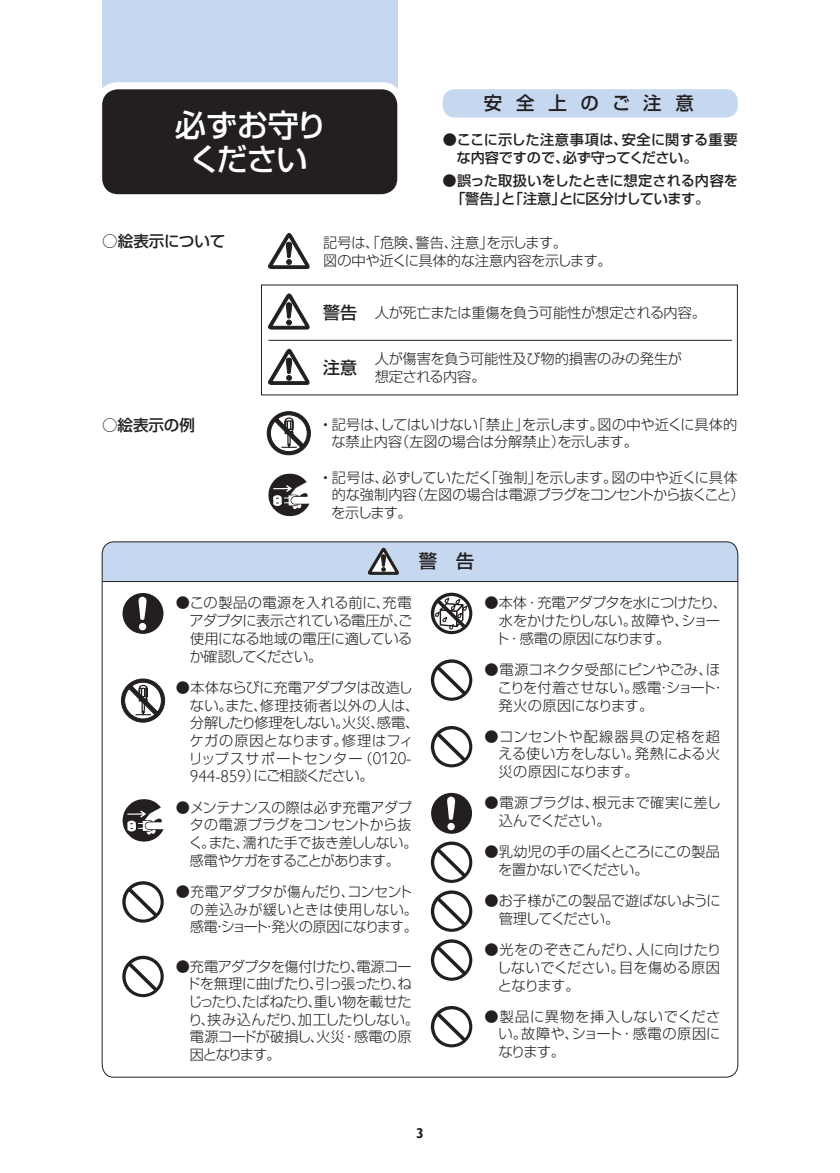
<style>
.page{position:relative;width:840px;height:1173px;background:#fff}
.page>*{position:absolute;margin:0;border:0;box-sizing:border-box;transform-origin:0 0}
.t1{font:500 31.2px/34px "Shin Go Pro";letter-spacing:-.03em;color:#fff;text-align:center}
.t2{font:500 18.4px "Shin Go Pro";letter-spacing:.75em;color:#231f20}
.t3{font:500 17px "Shin Go Pro";color:#231f20}
.t4{font:500 15.6px "Shin Go Pro";letter-spacing:-.01em;color:#231f20}
.t5{font:300 14.2px/17.8px "Shin Go Pro";letter-spacing:-.015em;color:#231f20}
.t6{font:300 14.2px/17.8px "Shin Go Pro";letter-spacing:-.04em;color:#231f20}
.t7{font:500 14.2px/17.8px "Shin Go Pro";letter-spacing:-.01em;color:#231f20}
.t8{font:300 14.2px/17.8px "Shin Go Pro";letter-spacing:-.035em;color:#231f20}
.t9{font:300 14.2px/17.8px "Shin Go Pro";letter-spacing:.01em;color:#231f20}
.t10{font:700 14.2px "Gill Sans Alt One WGL";color:#231f20}
.s1{font-weight:500;font-size:17px}
.s2{font-weight:500}
.s3{font-family:"Gill Sans Alt One WGL Light";font-weight:400;font-size:17px}
</style>
<div class="page">
<div style="left:102px;top:0;width:295px;height:147px;background:#c6d8ef"></div>
<div style="left:99px;top:86px;width:301px;height:112px;background:#231f20;border-radius:20px"></div>
<div style="left:95px;top:82px;width:309px;height:119px;border:7px solid #fff;border-radius:20px"></div>
<svg style="left:268px;top:293px;width:42px;height:36px"></svg>
<svg style="left:268px;top:348px;width:42px;height:37px"></svg>
<hr style="left:268px;top:340px;width:463px;height:1px;background:#231f20">
<svg style="left:267px;top:411px;width:43px;height:44px"></svg>
<svg style="left:268px;top:232px;width:42px;height:37px"></svg>
<svg style="left:268px;top:473px;width:41px;height:44px"></svg>
<div style="left:442px;top:89px;width:295px;height:28px;background:#c6d8ef;border-radius:12px"></div>
<svg style="left:102px;top:542px;width:635px;height:40px;background:#becfe5"></svg>
<div style="left:122px;top:593px;width:41px;height:41px;background:#231f20;border-radius:50%"></div>
<svg style="left:138px;top:596px;width:8px;height:24px"></svg>
<div style="left:139px;top:623px;width:7px;height:7px;background:#fff;border-radius:50%"></div>
<svg style="left:121px;top:679px;width:44px;height:43px"></svg>
<svg style="left:122px;top:799px;width:41px;height:43px"></svg>
<svg style="left:122px;top:881px;width:42px;height:41px"></svg>
<svg style="left:126px;top:884px;width:34px;height:35px"></svg>
<svg style="left:128px;top:887px;width:30px;height:30px"></svg>
<svg style="left:122px;top:956px;width:42px;height:41px"></svg>
<div style="left:126px;top:959px;width:34px;height:35px;background:#fff;border-radius:50%"></div>
<svg style="left:128px;top:962px;width:30px;height:30px"></svg>
<svg style="left:430px;top:593px;width:42px;height:41px"></svg>
<svg style="left:434px;top:596px;width:35px;height:35px"></svg>
<svg style="left:434px;top:598px;width:33px;height:32px"></svg>
<svg style="left:430px;top:659px;width:42px;height:42px"></svg>
<div style="left:434px;top:663px;width:35px;height:34px;background:#fff;border-radius:50%"></div>
<svg style="left:436px;top:665px;width:30px;height:30px"></svg>
<svg style="left:430px;top:726px;width:42px;height:41px"></svg>
<svg style="left:434px;top:729px;width:35px;height:35px"></svg>
<svg style="left:436px;top:732px;width:30px;height:30px"></svg>
<div style="left:431px;top:793px;width:41px;height:41px;background:#231f20;border-radius:50%"></div>
<svg style="left:447px;top:796px;width:8px;height:24px"></svg>
<div style="left:447px;top:823px;width:7px;height:7px;background:#fff;border-radius:50%"></div>
<svg style="left:430px;top:841px;width:42px;height:42px"></svg>
<svg style="left:434px;top:845px;width:35px;height:35px"></svg>
<svg style="left:436px;top:847px;width:30px;height:31px"></svg>
<svg style="left:430px;top:890px;width:42px;height:42px"></svg>
<div style="left:434px;top:894px;width:35px;height:34px;background:#fff;border-radius:50%"></div>
<svg style="left:436px;top:896px;width:30px;height:30px"></svg>
<svg style="left:430px;top:939px;width:42px;height:42px"></svg>
<svg style="left:434px;top:942px;width:35px;height:35px"></svg>
<svg style="left:436px;top:945px;width:30px;height:30px"></svg>
<svg style="left:430px;top:1006px;width:42px;height:41px"></svg>
<svg style="left:434px;top:1009px;width:35px;height:35px"></svg>
<svg style="left:436px;top:1012px;width:30px;height:30px"></svg>
<h1 class="t1" style="left:175px;top:104px;width:154px">必ずお守りください</h1>
<p class="t2" style="left:483px;top:88px;width:211px">安全上のご注意</p>
<p class="t7" style="left:456px;top:129px;width:282px;text-indent:-14px">●ここに示した注意事項は、安全に関する重要な内容ですので、必ず守ってください。</p>
<p class="t7" style="left:451px;top:170px;width:288px;text-indent:-8px">●誤った取扱いをしたときに想定される内容を「警告」と「注意」とに区分けしています。</p>
<p class="t4" style="left:102px;top:228px;width:125px">○絵表示について</p>
<p class="t5" style="left:323px;top:232px;width:290px">記号は、「危険、警告、注意」を示します。<br>図の中や近くに具体的な注意内容を示します。</p>
<p class="t5" style="left:323px;top:302px;width:384px"><span class="s1">警告</span> 人が死亡または重傷を負う可能性が想定される内容。</p>
<p class="t3" style="left:323px;top:354px;width:36px">注意</p>
<p class="t5" style="left:374px;top:348px;width:309px">人が傷害を負う可能性及び物的損害のみの発生が想定される内容。</p>
<p class="t4" style="left:102px;top:412px;width:94px">○絵表示の例</p>
<p class="t5" style="left:331px;top:414px;width:407px;text-indent:-13px"><span class="s2">・</span>記号は、してはいけない「禁止」を示します。図の中や近くに具体的な禁止内容（左図の場合は分解禁止）を示します。</p>
<p class="t5" style="left:331px;top:466px;width:414px;text-indent:-13px"><span class="s2">・</span>記号は、必ずしていただく「強制」を示します。図の中や近くに具体的な強制内容（左図の場合は電源プラグをコンセントから抜くこと）を示します。</p>
<p class="t2" style="left:418px;top:546px;width:57px">警 告</p>
<p class="t5" style="left:189px;top:592px;width:224px;text-align:justify;text-indent:-14px">●この製品の電源を入れる前に、充電アダプタに表示されている電圧が、ご使用になる地域の電圧に適しているか確認してください。</p>
<p class="t5" style="left:188px;top:677px;width:232px;text-indent:-13px">●本体ならびに充電アダプタは改造しない。また、修理技術者以外の人は、分解したり修理をしない。火災、感電、ケガの原因となります。修理はフィリップスサポートセンター（<span class="s3">0120-<br>944-859</span>）にご相談ください。</p>
<p class="t5" style="left:189px;top:796px;width:230px;text-indent:-13px">●メンテナンスの際は必ず充電アダプタの電源プラグをコンセントから抜く。また、濡れた手で抜き差ししない。感電やケガをすることがあります。</p>
<p class="t5" style="left:190px;top:881px;width:229px;text-indent:-14px">●充電アダプタが傷んだり、コンセントの差込みが緩いときは使用しない。感電・ショート・発火の原因になります。</p>
<p class="t6" style="left:186px;top:955px;width:234px;text-indent:-10px">●充電アダプタを傷付けたり、電源コードを無理に曲げたり、引っ張ったり、ねじったり、たばねたり、重い物を載せたり、挟み込んだり、加工したりしない。電源コードが破損し、火災・感電の原因となります。</p>
<p class="t8" style="left:495px;top:592px;width:233px;text-indent:-11px">●本体・充電アダプタを水につけたり、水をかけたりしない。故障や、ショート・感電の原因になります。</p>
<p class="t5" style="left:497px;top:659px;width:229px;text-indent:-13px">●電源コネクタ受部にピンやごみ、ほこりを付着させない。感電・ショート・発火の原因になります。</p>
<p class="t5" style="left:498px;top:726px;width:223px;text-align:justify;text-indent:-14px">●コンセントや配線器具の定格を超える使い方をしない。発熱による火災の原因になります。</p>
<p class="t9" style="left:498px;top:792px;width:224px;text-indent:-14px">●電源プラグは、根元まで確実に差し込んでください。</p>
<p class="t5" style="left:498px;top:841px;width:223px;text-indent:-14px">●乳幼児の手の届くところにこの製品を置かないでください。</p>
<p class="t5" style="left:498px;top:890px;width:223px;text-indent:-14px">●お子様がこの製品で遊ばないように管理してください。</p>
<p class="t5" style="left:497px;top:939px;width:226px;text-align:justify;text-indent:-13px">●光をのぞきこんだり、人に向けたりしないでください。目を傷める原因となります。</p>
<p class="t5" style="left:498px;top:1005px;width:223px;text-align:justify;text-indent:-14px">●製品に異物を挿入しないでください。故障や、ショート・感電の原因になります。</p>
<p class="t10" style="left:416px;top:1123px;width:9px">3</p>
</div>
